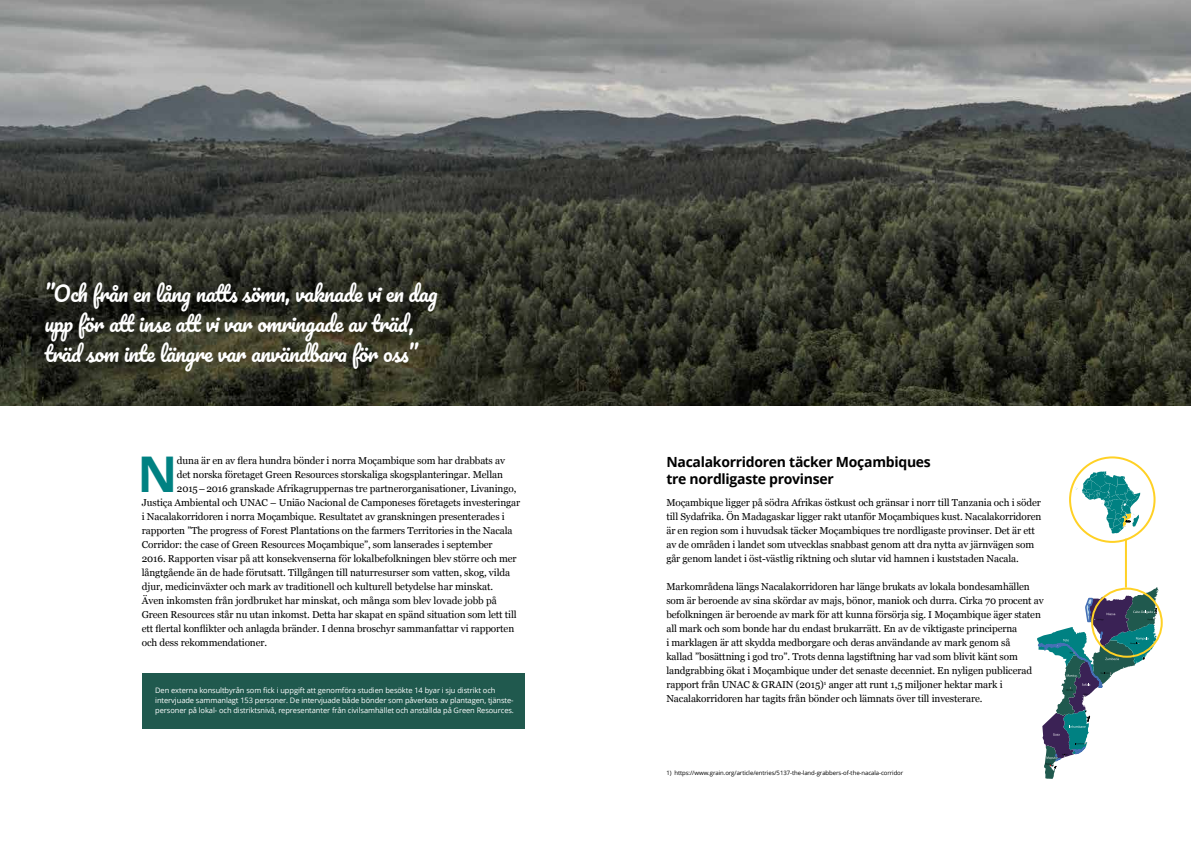
<style>
.page{position:relative;width:1191px;height:842px;background:#fff}
.page>*{position:absolute;margin:0;border:0;box-sizing:border-box;transform-origin:0 0}
.t1{font:700 49.2px "Open Sans";color:#008182}
.t2{font:21px/30px "Pacifico";letter-spacing:-.02em;color:#fff}
.t3{font:700 14px/16.8px "Open Sans";letter-spacing:-.02em;color:#000}
.t4{font:10px/14px "Georgia";letter-spacing:-.01em;color:#000}
.t5{font:7.5px/10px "Open Sans";letter-spacing:-.01em;color:#fff}
.t6{font:6px "Open Sans";letter-spacing:-.01em;color:#000}
</style>
<div class="page">
<hr style="left:1125px;top:539px;width:2px;height:49px;background:#ffd125">
<svg style="left:1037px;top:587px;width:121px;height:192px"></svg>
<div style="left:142px;top:673px;width:382px;height:56px;background:#20594e"></div>
<img style="left:0;top:0;width:1191px;height:405px">
<div style="left:1069px;top:456px;width:86px;height:87px;border:2px solid #ffd125;border-radius:50%"></div>
<div style="left:1091px;top:588px;width:71px;height:70px;border:2px solid #ffd125;border-radius:50%"></div>
<svg style="left:1075px;top:471px;width:66px;height:63px"></svg>
<h2 class="t2" style="left:45px;top:280px;width:394px">”Och från en lång natts sömn, vaknade vi en dag upp för att inse att vi var omringade av träd, träd som inte längre var användbara för oss”</h2>
<h1 class="t1" style="left:137px;top:439px;width:42px">N</h1>
<p class="t4" style="left:177px;top:453px;width:330px">duna är en av flera hundra bönder i norra Moçambique som har drabbats av</p>
<p class="t4" style="left:177px;top:467px;width:327px">det norska företaget Green Resources storskaliga skogsplanteringar. Mellan</p>
<p class="t4" style="left:177px;top:481px;width:341px">2015–2016 granskade Afrikagruppernas tre partnerorganisationer, Livaningo,</p>
<p class="t4" style="left:142px;top:495px;width:380px">Justiça Ambiental och UNAC – União Nacional de Camponeses företagets investeringar</p>
<p class="t4" style="left:142px;top:509px;width:364px">i Nacalakorridoren i norra Moçambique. Resultatet av granskningen presenterades i</p>
<p class="t4" style="left:142px;top:523px;width:372px">rapporten ”The progress of Forest Plantations on the farmers Territories in the Nacala</p>
<p class="t4" style="left:142px;top:537px;width:352px">Corridor: the case of Green Resources Moçambique”, som lanserades i september</p>
<p class="t4" style="left:142px;top:551px;width:376px">2016. Rapporten visar på att konsekvenserna för lokalbefolkningen blev större och mer</p>
<p class="t4" style="left:142px;top:565px;width:370px">långtgående än de hade förutsatt. Tillgången till naturresurser som vatten, skog, vilda</p>
<p class="t4" style="left:142px;top:579px;width:353px">djur, medicinväxter och mark av traditionell och kulturell betydelse har minskat.</p>
<p class="t4" style="left:142px;top:593px;width:356px">Även inkomsten från jordbruket har minskat, och många som blev lovade jobb på</p>
<p class="t4" style="left:142px;top:607px;width:376px">Green Resources står nu utan inkomst. Detta har skapat en spänd situation som lett till</p>
<p class="t4" style="left:142px;top:621px;width:374px">ett flertal konflikter och anlagda bränder. I denna broschyr sammanfattar vi rapporten</p>
<p class="t4" style="left:142px;top:635px;width:127px">och dess rekommendationer.</p>
<p class="t5" style="left:155px;top:685px;width:360px">Den externa konsultbyrån som fick i uppgift att genomföra studien besökte 14 byar i sju distrikt och intervjuade sammanlagt 153 personer. De intervjuade både bönder som påverkats av plantagen, tjänste&shy;personer på lokal- och distriktsnivå, representanter från civilsamhället och anställda på Green Resources.</p>
<h3 class="t3" style="left:666px;top:453px;width:266px">Nacalakorridoren täcker Moçambiques tre nordligaste provinser</h3>
<p class="t4" style="left:666px;top:496px;width:376px">Moçambique ligger på södra Afrikas östkust och gränsar i norr till Tanzania och i söder till Sydafrika. Ön Madagaskar ligger rakt utanför Moçambiques kust. Nacalakorridoren är en region som i huvudsak täcker Moçambiques tre nordligaste provinser. Det är ett av de områden i landet som utvecklas snabbast genom att dra nytta av järnvägen som går genom landet i öst-västlig riktning och slutar vid hamnen i kuststaden Nacala.</p>
<p class="t4" style="left:666px;top:580px;width:379px">Markområdena längs Nacalakorridoren har länge brukats av lokala bondesamhällen som är beroende av sina skördar av majs, bönor, maniok och durra. Cirka 70 procent av befolkningen är beroende av mark för att kunna försörja sig. I Moçambique äger staten all mark och som bonde har du endast brukarrätt. En av de viktigaste principerna<br>i marklagen är att skydda medborgare och deras användande av mark genom så<br>kallad ”bosättning i god tro”. Trots denna lagstiftning har vad som blivit känt som landgrabbing ökat i Moçambique under det senaste decenniet. En nyligen publicerad rapport från UNAC &amp; GRAIN (2015)<sup>1</sup> anger att runt 1,5 miljoner hektar mark i Nacalakorridoren har tagits från bönder och lämnats över till investerare.</p>
<p class="t6" style="left:666px;top:769px;width:238px">1) https://www.grain.org/article/entries/5137-the-land-grabbers-of-the-nacala-corridor</p>
</div>
